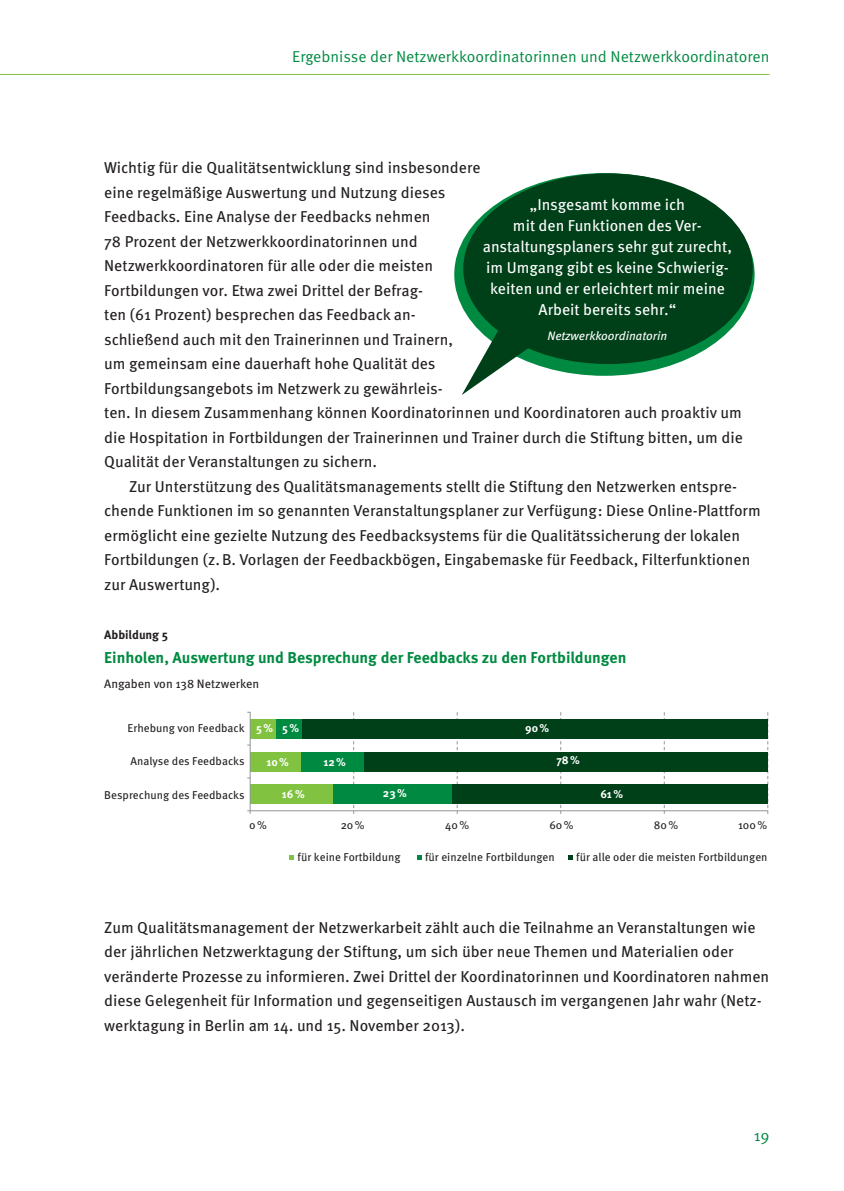
<style>
.page{position:relative;width:844px;height:1191px;background:#fff}
.page>*{position:absolute;margin:0;border:0;box-sizing:border-box;transform-origin:0 0}
.t1{font:15.75px/24.5px "Meta Pro";color:#231f20}
.t2{font:15.75px/21px "Meta Pro";color:#fff;text-align:center}
.t3{font:15.75px "Meta Pro";color:#008a41}
.t4{font:700 15.75px "Meta Pro";letter-spacing:-.005em;color:#008a41}
.t5{font:12.25px "Meta Pro";color:#231f20}
.t6{font:italic 12.25px "Meta Pro";color:#fff}
.t7{font:700 12.25px "Meta Pro";letter-spacing:-.005em;color:#231f20}
.t8{font:11.38px "Meta OT";color:#231f20}
.t9{font:700 11.38px "Meta OT";color:#fff}
</style>
<div class="page">
<hr style="left:0;top:74px;width:769px;height:1px;background:#81c340">
<div style="left:454px;top:173px;width:300px;height:203px;background:#008a41;border-radius:50%"></div>
<div style="left:463px;top:173px;width:289px;height:191px;background:#004019;border-radius:50%"></div>
<svg style="left:461px;top:323px;width:77px;height:72px"></svg>
<div style="left:250px;top:718px;width:26px;height:20px;background:#81c340"></div>
<div style="left:250px;top:751px;width:52px;height:20px;background:#81c340"></div>
<div style="left:250px;top:784px;width:83px;height:20px;background:#81c340"></div>
<div style="left:276px;top:718px;width:26px;height:20px;background:#008a41"></div>
<div style="left:302px;top:751px;width:62px;height:20px;background:#008a41"></div>
<div style="left:333px;top:784px;width:119px;height:20px;background:#008a41"></div>
<div style="left:302px;top:718px;width:465px;height:20px;background:#004019"></div>
<div style="left:364px;top:751px;width:403px;height:20px;background:#004019"></div>
<div style="left:452px;top:784px;width:315px;height:20px;background:#004019"></div>
<hr style="left:250px;top:810px;width:517px;height:1px;background:#939598">
<svg style="left:353px;top:712px;width:1px;height:102px"></svg>
<svg style="left:457px;top:712px;width:1px;height:102px"></svg>
<svg style="left:560px;top:712px;width:1px;height:102px"></svg>
<svg style="left:663px;top:712px;width:1px;height:102px"></svg>
<svg style="left:767px;top:712px;width:1px;height:102px"></svg>
<svg style="left:247px;top:711px;width:4px;height:103px"></svg>
<svg style="left:289px;top:855px;width:5px;height:5px"></svg>
<svg style="left:417px;top:855px;width:4px;height:5px"></svg>
<svg style="left:568px;top:855px;width:4px;height:5px"></svg>
<p class="t3" style="left:292px;top:47px;width:478px">Ergebnisse der Netzwerkkoordinatorinnen und Netzwerkkoordinatoren</p>
<p class="t1" style="left:104px;top:155px;width:640px">Wichtig für die Qualitätsentwicklung sind insbesondere<br>eine regelmäßige Auswertung und Nutzung dieses<br>Feedbacks. Eine Analyse der Feedbacks nehmen<br>78 Prozent der Netzwerkkoordinatorinnen und<br>Netzwerkkoordinatoren für alle oder die meisten<br>Fortbildungen vor. Etwa zwei Drittel der Befrag-<br>ten (61 Prozent) besprechen das Feedback an-<br>schließend auch mit den Trainerinnen und Trainern,<br>um gemeinsam eine dauerhaft hohe Qualität des<br>Fortbildungsangebots im Netzwerk zu gewährleis-<br>ten. In diesem Zusammenhang können Koordinatorinnen und Koordinatoren auch proaktiv um die Hospitation in Fortbildungen der Trainerinnen und Trainer durch die Stiftung bitten, um die Qualität der Veranstaltungen zu sichern.</p>
<p class="t1" style="left:104px;top:474px;width:658px;text-indent:25px">Zur Unterstützung des Qualitätsmanagements stellt die Stiftung den Netzwerken entspre&shy;chende Funktionen im so genannten Veranstaltungsplaner zur Verfügung: Diese Online-Plattform ermöglicht eine gezielte Nutzung des Feedbacksystems für die Qualitätssicherung der lokalen Fortbildungen (z.B. Vorlagen der Feedbackbögen, Eingabemaske für Feedback, Filterfunktionen zur Auswertung).</p>
<p class="t7" style="left:104px;top:627px;width:66px">Abbildung 5</p>
<p class="t4" style="left:104px;top:648px;width:523px">Einholen, Auswertung und Besprechung der Feedbacks zu den Fortbildungen</p>
<p class="t5" style="left:104px;top:676px;width:156px">Angaben von 138 Netzwerken</p>
<p class="t2" style="left:482px;top:194px;width:251px">„Insgesamt komme ich<br>mit den Funktionen des Ver&shy;anstaltungsplaners sehr gut zurecht, im Umgang gibt es keine Schwierig&shy;keiten und er erleichtert mir meine<br>Arbeit bereits sehr.“</p>
<p class="t6" style="left:547px;top:328px;width:121px">Netzwerkkoordinatorin</p>
<p class="t8" style="left:127px;top:720px;width:119px">Erhebung von Feedback</p>
<p class="t9" style="left:256px;top:720px;width:19px">5%</p>
<p class="t9" style="left:282px;top:720px;width:19px">5%</p>
<p class="t9" style="left:525px;top:720px;width:26px">90%</p>
<p class="t8" style="left:130px;top:754px;width:116px">Analyse des Feedbacks</p>
<p class="t9" style="left:266px;top:754px;width:24px">10%</p>
<p class="t9" style="left:323px;top:754px;width:24px">12%</p>
<p class="t9" style="left:556px;top:753px;width:25px">78%</p>
<p class="t8" style="left:104px;top:788px;width:142px">Besprechung des Feedbacks</p>
<p class="t9" style="left:282px;top:787px;width:24px">16%</p>
<p class="t9" style="left:383px;top:786px;width:25px">23%</p>
<p class="t9" style="left:600px;top:787px;width:24px">61%</p>
<p class="t8" style="left:249px;top:818px;width:19px">0%</p>
<p class="t8" style="left:340px;top:818px;width:25px">20%</p>
<p class="t8" style="left:445px;top:818px;width:26px">40%</p>
<p class="t8" style="left:549px;top:818px;width:26px">60%</p>
<p class="t8" style="left:653px;top:818px;width:26px">80%</p>
<p class="t8" style="left:737px;top:818px;width:31px">100%</p>
<p class="t8" style="left:297px;top:849px;width:104px">für keine Fortbildung</p>
<p class="t8" style="left:425px;top:849px;width:131px">für einzelne Fortbildungen</p>
<p class="t8" style="left:576px;top:849px;width:193px">für alle oder die meisten Fortbildungen</p>
<p class="t1" style="left:104px;top:915px;width:666px">Zum Qualitätsmanagement der Netzwerkarbeit zählt auch die Teilnahme an Veranstaltungen wie der jährlichen Netzwerktagung der Stiftung, um sich über neue Themen und Materialien oder veränderte Prozesse zu informieren. Zwei Drittel der Koordinatorinnen und Koordinatoren nahmen diese Gelegenheit für Information und gegenseitigen Austausch im vergangenen Jahr wahr (Netz&shy;werktagung in Berlin am 14. und 15. November 2013).</p>
<p class="t3" style="left:753px;top:1126px;width:17px">19</p>
</div>
